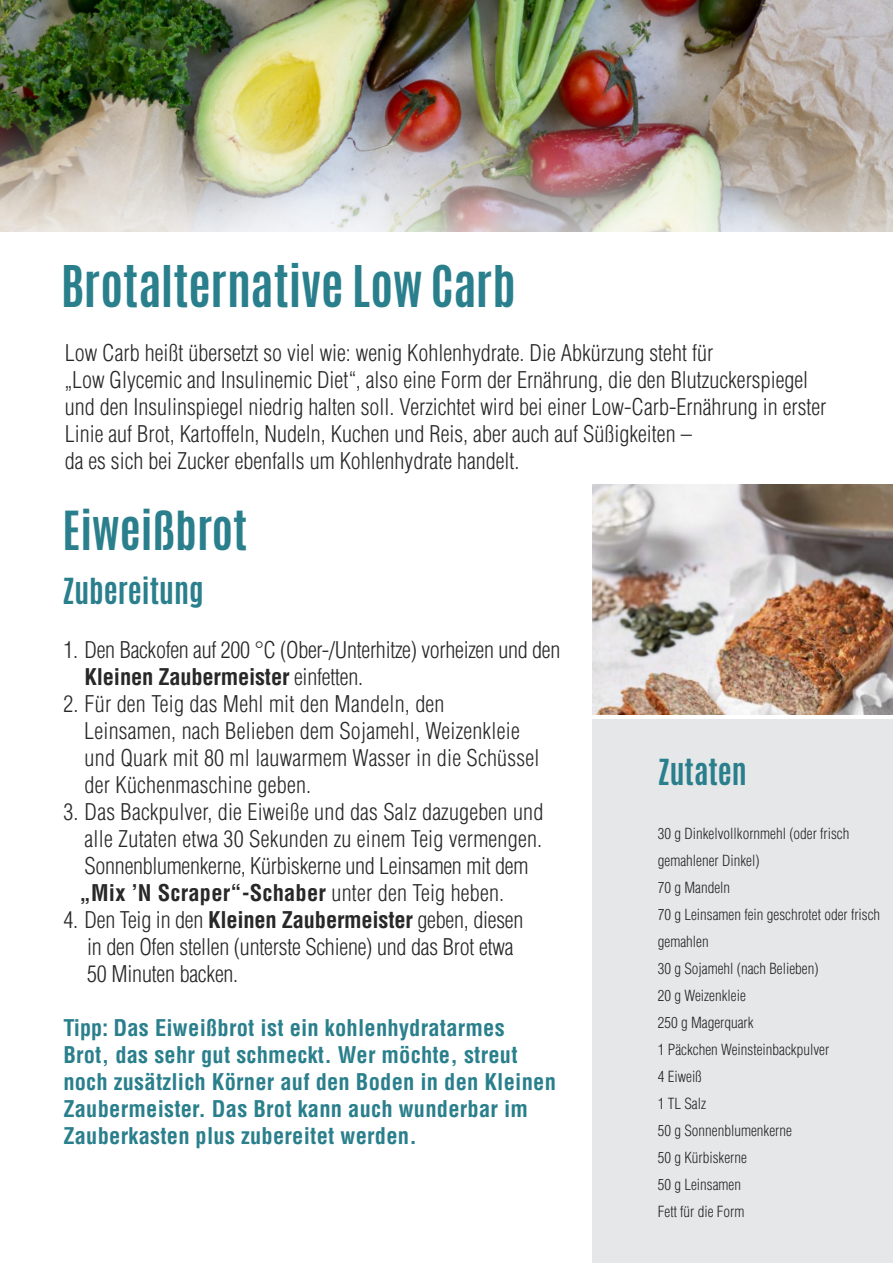
<style>
.page{position:relative;width:893px;height:1263px;background:#fff}
.page>*{position:absolute;margin:0;border:0;box-sizing:border-box;transform-origin:0 0}
.t1{font:700 48px "Antonio";color:#2a7f8c}
.t2{font:700 45px "Antonio";color:#2a7f8c}
.t3{font:700 30px "Antonio";color:#2a7f8c}
.t4{font:300 condensed 22.5px/27px "Helvetica";color:#282829}
.t5{font:700 condensed 22.5px/27px "Helvetica";letter-spacing:.01em;color:#2a7f8c}
.t6{font:300 condensed 15px/27px "Helvetica";color:#282829}
.s1{font-weight:700}
</style>
<div class="page">
<img style="left:777px;top:0;width:116px;height:177px">
<img style="left:777px;top:177px;width:116px;height:55px">
<img style="left:0;top:0;width:777px;height:232px">
<img style="left:0;top:0;width:622px;height:219px">
<img style="left:0;top:0;width:467px;height:164px">
<img style="left:350px;top:99px;width:192px;height:133px">
<img style="left:0;top:0;width:310px;height:109px">
<img style="left:253px;top:149px;width:126px;height:83px">
<img style="left:0;top:0;width:155px;height:55px">
<img style="left:116px;top:183px;width:155px;height:49px">
<div style="left:592px;top:719px;width:301px;height:544px;background:#e6e7e8"></div>
<img style="left:592px;top:484px;width:301px;height:230px">
<h1 class="t1" style="left:61px;top:250px;width:456px">Brotalternative Low Carb</h1>
<p class="t4" style="left:65px;top:339px;width:763px">Low Carb heißt übersetzt so viel wie: wenig Kohlenhydrate. Die Abkürzung steht für<br>„Low Glycemic and Insulinemic Diet“, also eine Form der Ernährung, die den Blutzuckerspiegel und den Insulinspiegel niedrig halten soll. Verzichtet wird bei einer Low-Carb-Ernährung in erster Linie auf Brot, Kartoffeln, Nudeln, Kuchen und Reis, aber auch auf Süßigkeiten –<br>da es sich bei Zucker ebenfalls um Kohlenhydrate handelt.</p>
<h2 class="t2" style="left:63px;top:496px;width:186px">Eiweißbrot</h2>
<h3 class="t3" style="left:63px;top:568px;width:143px">Zubereitung</h3>
<p class="t4" style="left:85px;top:636px;width:477px;text-indent:-21px">1. Den Backofen auf 200 °C (Ober-/Unterhitze) vorheizen und den<br><span class="s1">Kleinen Zaubermeister</span> einfetten.</p>
<p class="t4" style="left:84px;top:690px;width:457px;text-indent:-21px">2. Für den Teig das Mehl mit den Mandeln, den Leinsamen, nach Belieben dem Sojamehl, Weizenkleie und Quark mit 80 ml lauwarmem Wasser in die Schüssel der Küchenmaschine geben.</p>
<p class="t4" style="left:80px;top:798px;width:465px;text-indent:-16px">3. Das Backpulver, die Eiweiße und das Salz dazugeben und alle Zutaten etwa 30 Sekunden zu einem Teig vermengen.<br>Sonnenblumenkerne, Kürbiskerne und Leinsamen mit dem <span class="s1">„Mix ’N Scraper“-Schaber</span> unter den Teig heben.</p>
<p class="t4" style="left:87px;top:906px;width:438px;text-indent:-24px">4. Den Teig in den <span class="s1">Kleinen Zaubermeister</span> geben, diesen in den Ofen stellen (unterste Schiene) und das Brot etwa<br>50 Minuten backen.</p>
<p class="t5" style="left:63px;top:1014px;width:494px">Tipp: Das Eiweißbrot ist ein kohlenhydratarmes Brot, das sehr gut schmeckt. Wer möchte, streut noch zusätzlich Körner auf den Boden in den Kleinen Zaubermeister. Das Brot kann auch wunderbar im Zauberkasten plus zubereitet werden.</p>
<h3 class="t3" style="left:658px;top:750px;width:91px">Zutaten</h3>
<p class="t6" style="left:658px;top:820px;width:224px">30 g Dinkelvollkornmehl (oder frisch gemahlener Dinkel)<br>70 g Mandeln<br>70 g Leinsamen fein geschrotet oder frisch gemahlen<br>30 g Sojamehl (nach Belieben)<br>20 g Weizenkleie<br>250 g Magerquark<br>1 Päckchen Weinsteinbackpulver<br>4 Eiweiß<br>1 TL Salz<br>50 g Sonnenblumenkerne<br>50 g Kürbiskerne<br>50 g Leinsamen<br>Fett für die Form</p>
</div>
